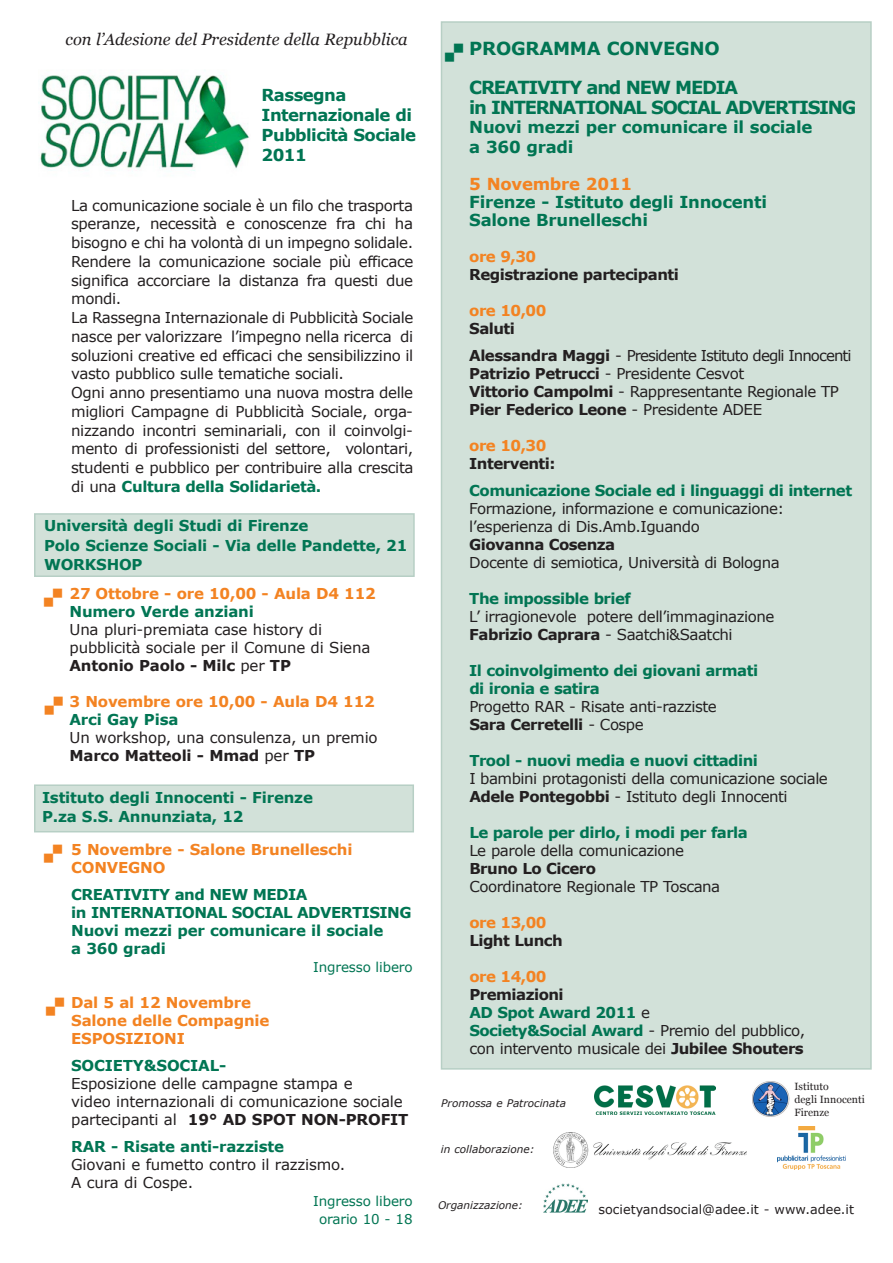
<style>
.page{position:relative;width:893px;height:1263px;background:#fff}
.page>*{position:absolute;margin:0;border:0;box-sizing:border-box;transform-origin:0 0}
.t1{font:700 18px/39px "Verdana";letter-spacing:-.07em;color:#017553}
.t2{font:700 16.5px/19.5px "Verdana";letter-spacing:-.015em;color:#017553}
.t3{font:700 16.5px/19.8px "Verdana";letter-spacing:-.035em;color:#017553}
.t4{font:italic 16.5px "Georgia";color:#231f20}
.t5{font:700 16.5px "Verdana";letter-spacing:-.015em;color:#f38322}
.t6{font:15px/18px "Verdana";letter-spacing:-.025em;color:#231f20}
.t7{font:700 15px/18px "Verdana";letter-spacing:-.035em;color:#017553}
.t8{font:700 15px/19.5px "Verdana";letter-spacing:-.015em;color:#017553}
.t9{font:700 15px/18px "Verdana";letter-spacing:-.015em;color:#f38322}
.t10{font:700 15px "Verdana";letter-spacing:-.035em;color:#231f20}
.t11{font:15px/27px "Verdana";letter-spacing:-.065em;color:#231f20}
.t12{font:13.5px/18px "Verdana";letter-spacing:-.01em;color:#017553;text-align:center}
.t13{font:12.75px "Verdana";color:#231f20}
.t14{font:italic 10.5px "Verdana";color:#231f20}
.t15{font:10.5px/12.6px "Georgia";color:#231f20}
.s1{font-weight:700;color:#017553}
.s2{font-weight:700}
</style>
<div class="page">
<div style="left:441px;top:22px;width:430px;height:1047px;background:#d2e1d9"></div>
<div style="left:35px;top:785px;width:378px;height:47px;background:#d2e1d9"></div>
<div style="left:34px;top:784px;width:380px;height:48px;border:2px solid #b7cfc5"></div>
<div style="left:35px;top:514px;width:379px;height:62px;background:#d2e1d9"></div>
<div style="left:34px;top:513px;width:381px;height:64px;border:2px solid #b7cfc5"></div>
<img style="left:38px;top:75px;width:212px;height:96px">
<img style="left:554px;top:1133px;width:193px;height:34px">
<img style="left:777px;top:1126px;width:68px;height:43px">
<img style="left:595px;top:1086px;width:120px;height:28px">
<img style="left:752px;top:1081px;width:38px;height:36px">
<img style="left:543px;top:1184px;width:45px;height:29px">
<p class="t4" style="left:66px;top:30px;width:343px">con l’Adesione del Presidente della Repubblica</p>
<p class="t3" style="left:262px;top:85px;width:156px">Rassegna<br>Internazionale di<br>Pubblicità Sociale<br>2011</p>
<p class="t6" style="left:71px;top:195px;width:344px;line-height:18.8px">La comunicazione sociale è un filo che trasporta speranze, necessità e conoscenze fra chi ha bisogno e chi ha volontà di un impegno solidale.<br>Rendere la comunicazione sociale più efficace significa accorciare la distanza fra questi due mondi.<br>La Rassegna Internazionale di Pubblicità Sociale nasce per valorizzare l’impegno nella ricerca di soluzioni creative ed efficaci che sensibilizzino il vasto pubblico sulle tematiche sociali.<br>Ogni anno presentiamo una nuova mostra delle migliori Campagne di Pubblicità Sociale, orga&shy;nizzando incontri seminariali, con il coinvolgi&shy;mento di professionisti del settore, volontari, studenti e pubblico per contribuire alla crescita di una <span class="s1">Cultura della Solidarietà.</span></p>
<p class="t8" style="left:44px;top:515px;width:365px">Università degli Studi di Firenze<br>Polo Scienze Sociali - Via delle Pandette, 21<br>WORKSHOP</p>
<p class="t9" style="left:70px;top:584px;width:308px">27 Ottobre - ore 10,00 - Aula D4 112</p>
<p class="t8" style="left:70px;top:601px;width:186px">Numero Verde anziani</p>
<p class="t6" style="left:70px;top:620px;width:302px">Una pluri-premiata case history di pubblicità sociale per il Comune di Siena<br><span class="s2">Antonio Paolo - Milc</span> per <span class="s2">TP</span></p>
<p class="t9" style="left:70px;top:692px;width:307px">3 Novembre ore 10,00 - Aula D4 112</p>
<p class="t8" style="left:70px;top:709px;width:110px">Arci Gay Pisa</p>
<p class="t6" style="left:70px;top:728px;width:310px">Un workshop, una consulenza, un premio<br><span class="s2">Marco Matteoli - Mmad</span> per <span class="s2">TP</span></p>
<p class="t8" style="left:42px;top:787px;width:273px">Istituto degli Innocenti - Firenze<br>P.za S.S. Annunziata, 12</p>
<p class="t9" style="left:71px;top:840px;width:283px">5 Novembre - Salone Brunelleschi<br>CONVEGNO</p>
<p class="t7" style="left:71px;top:885px;width:342px">CREATIVITY and NEW MEDIA<br>in INTERNATIONAL SOCIAL ADVERTISING<br>Nuovi mezzi per comunicare il sociale<br>a 360 gradi</p>
<p class="t12" style="left:313px;top:957px;width:101px">Ingresso libero</p>
<p class="t9" style="left:71px;top:993px;width:200px">Dal 5 al 12 Novembre<br>Salone delle Compagnie<br>ESPOSIZIONI</p>
<p class="t8" style="left:71px;top:1055px;width:157px">SOCIETY&amp;SOCIAL-</p>
<p class="t6" style="left:71px;top:1074px;width:339px">Esposizione delle campagne stampa e<br>video internazionali di comunicazione sociale partecipanti al <span class="s2">19° AD SPOT NON-PROFIT</span></p>
<p class="t8" style="left:71px;top:1136px;width:214px">RAR - Risate anti-razziste</p>
<p class="t6" style="left:71px;top:1155px;width:276px">Giovani e fumetto contro il razzismo.<br>A cura di Cospe.</p>
<p class="t12" style="left:313px;top:1191px;width:101px">Ingresso libero orario 10 - 18</p>
<p class="t1" style="left:469px;top:29px;width:270px">PROGRAMMA CONVEGNO<br>CREATIVITY and NEW MEDIA</p>
<p class="t1" style="left:469px;top:87px;width:389px">in INTERNATIONAL SOCIAL ADVERTISING</p>
<p class="t2" style="left:469px;top:117px;width:345px">Nuovi mezzi per comunicare il sociale a 360 gradi</p>
<p class="t5" style="left:469px;top:174px;width:164px">5 Novembre 2011</p>
<p class="t2" style="left:469px;top:193px;width:299px;line-height:18px">Firenze - Istituto degli Innocenti<br>Salone Brunelleschi</p>
<p class="t9" style="left:469px;top:247px;width:69px">ore 9,30</p>
<p class="t10" style="left:469px;top:265px;width:211px">Registrazione partecipanti</p>
<p class="t9" style="left:469px;top:301px;width:79px">ore 10,00</p>
<p class="t11" style="left:469px;top:315px;width:384px"><span class="s2">Saluti<br>Alessandra Maggi</span> - Presidente Istituto degli Innocenti</p>
<p class="t6" style="left:469px;top:364px;width:371px"><span class="s2">Patrizio Petrucci</span> - Presidente Cesvot<br><span class="s2">Vittorio Campolmi</span> - Rappresentante Regionale TP<br><span class="s2">Pier Federico Leone</span> - Presidente ADEE</p>
<p class="t9" style="left:469px;top:436px;width:79px">ore 10,30</p>
<p class="t10" style="left:469px;top:454px;width:88px">Interventi:</p>
<p class="t7" style="left:469px;top:481px;width:384px">Comunicazione Sociale ed i linguaggi di internet</p>
<p class="t6" style="left:469px;top:499px;width:317px">Formazione, informazione e comunicazione: l’esperienza di Dis.Amb.Iguando</p>
<p class="t10" style="left:469px;top:535px;width:147px">Giovanna Cosenza</p>
<p class="t6" style="left:469px;top:553px;width:312px">Docente di semiotica, Università di Bologna</p>
<p class="t7" style="left:469px;top:589px;width:163px">The impossible brief</p>
<p class="t6" style="left:469px;top:607px;width:307px">L’ irragionevole potere dell’immaginazione<br><span class="s2">Fabrizio Caprara</span> - Saatchi&amp;Saatchi</p>
<p class="t7" style="left:469px;top:661px;width:290px">Il coinvolgimento dei giovani armati di ironia e satira</p>
<p class="t6" style="left:469px;top:697px;width:249px">Progetto RAR - Risate anti-razziste<br><span class="s2">Sara Cerretelli</span> - Cospe</p>
<p class="t7" style="left:469px;top:751px;width:290px">Trool - nuovi media e nuovi cittadini</p>
<p class="t6" style="left:469px;top:769px;width:360px">I bambini protagonisti della comunicazione sociale<br><span class="s2">Adele Pontegobbi</span> - Istituto degli Innocenti</p>
<p class="t7" style="left:469px;top:823px;width:280px">Le parole per dirlo, i modi per farla</p>
<p class="t6" style="left:469px;top:841px;width:216px">Le parole della comunicazione</p>
<p class="t10" style="left:469px;top:859px;width:128px">Bruno Lo Cicero</p>
<p class="t6" style="left:469px;top:877px;width:252px">Coordinatore Regionale TP Toscana</p>
<p class="t9" style="left:469px;top:913px;width:79px">ore 13,00</p>
<p class="t10" style="left:469px;top:931px;width:95px">Light Lunch</p>
<p class="t9" style="left:469px;top:967px;width:79px">ore 14,00</p>
<p class="t6" style="left:469px;top:985px;width:337px"><span class="s2">Premiazioni<br></span><span class="s1">AD Spot Award 2011</span> e<br><span class="s1">Society&amp;Social Award</span> - Premio del pubblico, con intervento musicale dei <span class="s2">Jubilee Shouters</span></p>
<p class="t14" style="left:441px;top:1096px;width:126px">Promossa e Patrocinata</p>
<p class="t14" style="left:441px;top:1142px;width:95px">in collaborazione:</p>
<p class="t15" style="left:794px;top:1080px;width:72px">Istituto<br>degli Innocenti<br>Firenze</p>
<p class="t14" style="left:438px;top:1198px;width:86px">Organizzazione:</p>
<p class="t13" style="left:598px;top:1201px;width:257px">societyandsocial@adee.it - www.adee.it</p>
</div>
